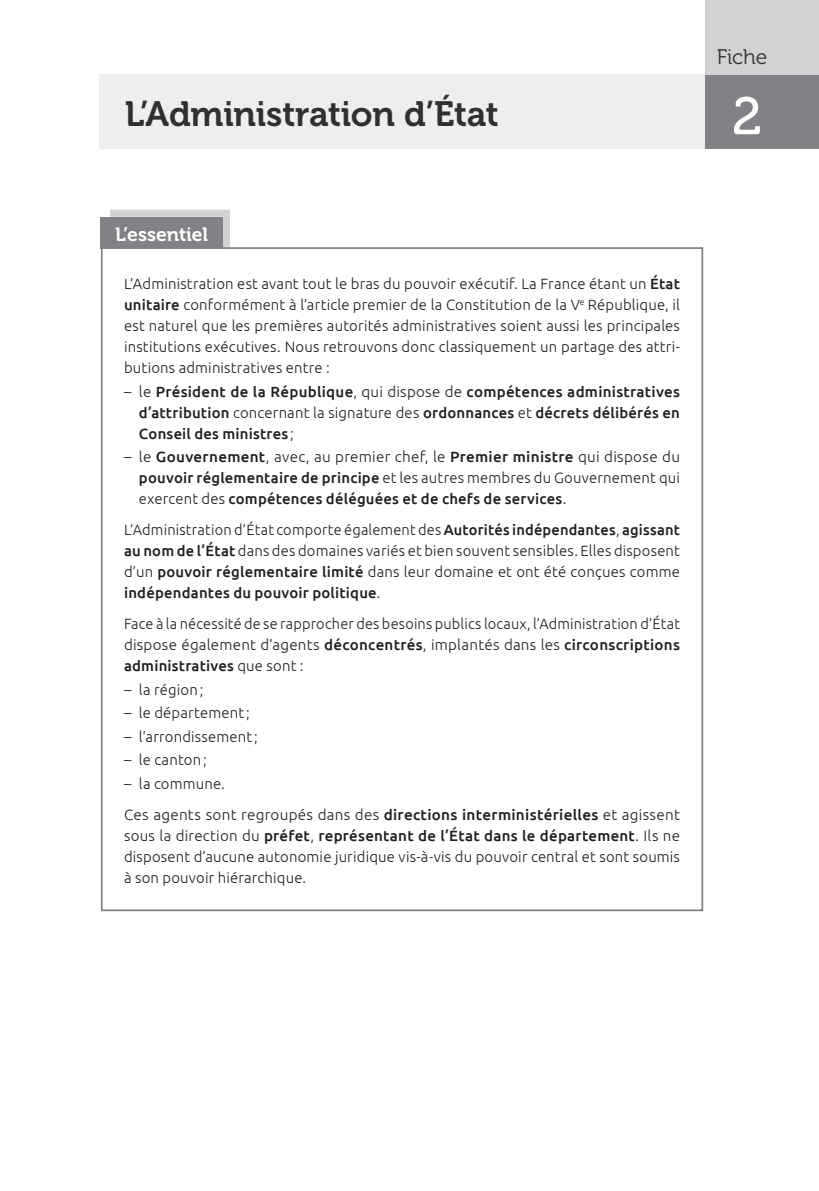
<style>
.page{position:relative;width:819px;height:1191px;background:#fff}
.page>*{position:absolute;margin:0;border:0;box-sizing:border-box;transform-origin:0 0}
.t1{font:52.5px "Museo 500";color:#fff}
.t2{font:35px "Museo 700";letter-spacing:-.01em;color:#312f30}
.t3{font:21px "Museo 300";letter-spacing:-.01em;color:#312f30}
.t4{font:19.25px "Museo 700";color:#fff}
.t5{font:300 14.88px/21px "Ubuntu";letter-spacing:.015em;color:#231f20;text-align:justify}
.t6{font:500 14.88px/21px "Ubuntu";letter-spacing:.015em;color:#231f20;text-align:justify}
.s1{font-weight:500}
.s2{font-weight:300}
</style>
<div class="page">
<div style="left:99px;top:74px;width:605px;height:75px;background:#eeeeef"></div>
<svg style="left:103px;top:209px;width:127px;height:38px;background:#96979a"></svg>
<div style="left:704px;top:74px;width:115px;height:75px;background:#808285"></div>
<div style="left:704px;top:0;width:115px;height:74px;background:#d1d2d4"></div>
<h2 class="t2" style="left:125px;top:100px;width:375px">L’Administration d’État</h2>
<p class="t4" style="left:115px;top:227px;width:95px">L’essentiel</p>
<p class="t5" style="left:124px;top:273px;width:557px">L’Administration est avant tout le bras du pouvoir exécutif. La France étant un <span class="s1">État unitaire</span> conformément à l’article premier de la Constitution de la V<sup>e</sup> République, il est naturel que les premières autorités administratives soient aussi les principales institutions exécutives. Nous retrouvons donc classiquement un partage des attri&shy;butions administratives entre :</p>
<p class="t6" style="left:139px;top:381px;width:542px;text-indent:-15px"><span class="s2">– le</span> Président de la République<span class="s2">, qui dispose de</span> compétences administratives d’attribution <span class="s2">concernant la signature des</span> ordonnances <span class="s2">et</span> décrets délibérés en Conseil des ministres <span class="s2">;</span></p>
<p class="t6" style="left:139px;top:446px;width:542px;text-indent:-15px"><span class="s2">– le</span> Gouvernement<span class="s2">, avec, au premier chef, le</span> Premier ministre <span class="s2">qui dispose du </span>pouvoir réglementaire de principe <span class="s2">et les autres membres du Gouvernement qui exercent des</span> compétences déléguées et de chefs de services<span class="s2">.</span></p>
<p class="t5" style="left:124px;top:519px;width:557px">L’Administration d’État comporte également des <span class="s1">Autorités indépendantes</span>, <span class="s1">agissant au nom de l’État</span> dans des domaines variés et bien souvent sensibles. Elles disposent d’un <span class="s1">pouvoir réglementaire limité</span> dans leur domaine et ont été conçues comme <span class="s1">indépendantes du pouvoir politique</span>.</p>
<p class="t5" style="left:124px;top:613px;width:557px">Face à la nécessité de se rapprocher des besoins publics locaux, l’Administration d’État dispose également d’agents <span class="s1">déconcentrés</span>, implantés dans les <span class="s1">circonscriptions administratives</span> que sont :</p>
<p class="t5" style="left:124px;top:679px;width:81px">– la région ;</p>
<p class="t5" style="left:124px;top:702px;width:127px">– le département ;</p>
<p class="t5" style="left:124px;top:726px;width:135px">– l’arrondissement ;</p>
<p class="t5" style="left:124px;top:749px;width:84px">– le canton ;</p>
<p class="t5" style="left:124px;top:767px;width:557px;line-height:31px">– la commune.<br>Ces agents sont regroupés dans des <span class="s1">directions interministérielles</span> et agissent</p>
<p class="t5" style="left:124px;top:824px;width:557px">sous la direction du <span class="s1">préfet</span>, <span class="s1">représentant de l’État dans le département</span>. Ils ne disposent d’aucune autonomie juridique vis-à-vis du pouvoir central et sont soumis à son pouvoir hiérarchique.</p>
<h3 class="t3" style="left:716px;top:49px;width:52px">Fiche</h3>
<h1 class="t1" style="left:732px;top:96px;width:32px">2</h1>
</div>
